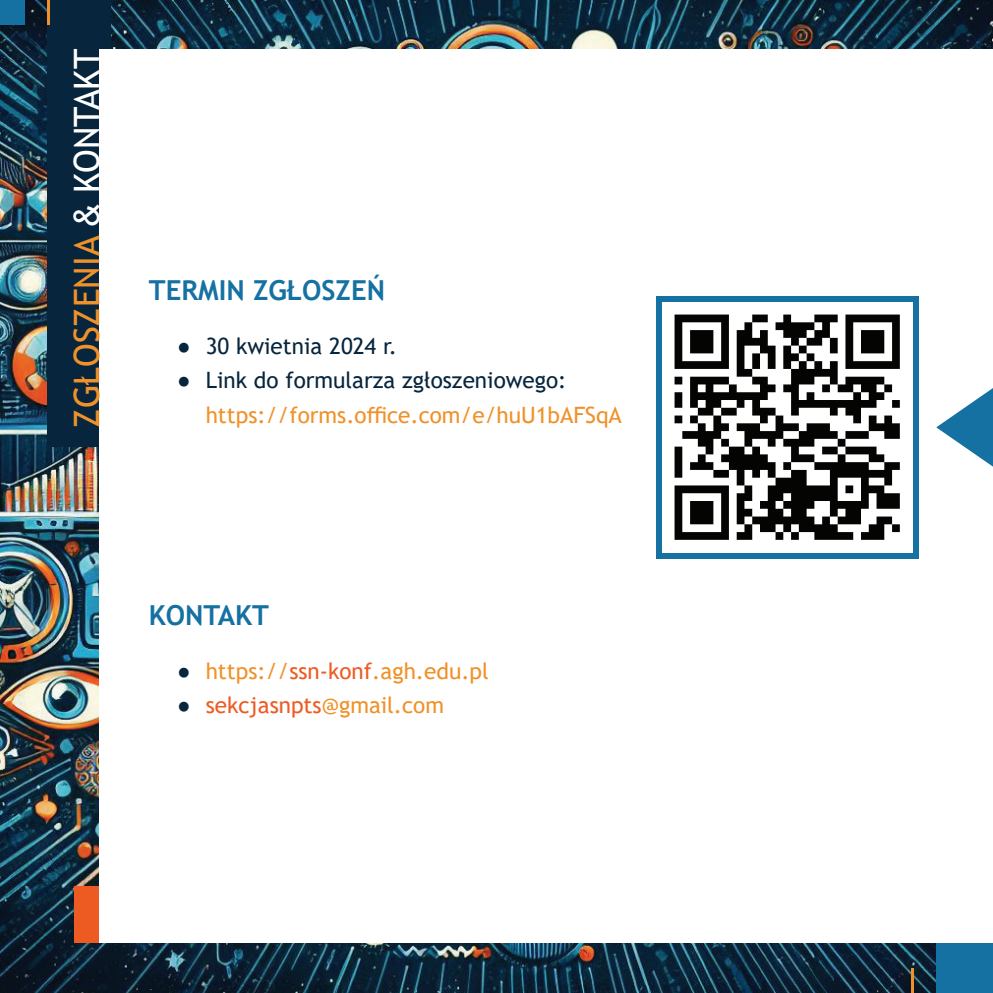
<style>
.page{position:relative;width:993px;height:993px;background:#fff}
.page>*{position:absolute;margin:0;border:0;box-sizing:border-box;transform-origin:0 0}
.t1{font:35px "Trebuchet MS";color:#f09129}
.t2{font:700 27.5px "Trebuchet MS";color:#1671a3}
.t3{font:22.5px "Trebuchet MS";color:#f09129}
.t4{font:22.5px "Trebuchet MS";color:#07263d}
.t5{font:22.5px "Trebuchet MS";color:#ee5b22}
.s1{font-family:"Arial";color:#fff}
.s2{color:#fff}
.s3{color:#07263d}
.s4{color:#ee5b22}
.s5{color:#f09129}
</style>
<div class="page">
<img style="left:0;top:0;width:992px;height:992px">
<div style="left:47px;top:0;width:64px;height:446px;background:#07263d"></div>
<div style="left:99px;top:50px;width:893px;height:893px;background:#fff"></div>
<div style="left:935px;top:943px;width:57px;height:49px;background:#1671a3"></div>
<div style="left:74px;top:886px;width:25px;height:57px;background:#ee5b22"></div>
<div style="left:656px;top:296px;width:262px;height:262px;background:#1671a3"></div>
<img style="left:662px;top:302px;width:250px;height:250px">
<svg style="left:936px;top:388px;width:56px;height:78px"></svg>
<div style="left:0;top:0;width:25px;height:25px;background:#1671a3"></div>
<hr style="left:47px;top:0;width:3px;height:25px;background:#f09129">
<hr style="left:911px;top:967px;width:2px;height:25px;background:#f09129">
<h1 class="t1" style="left:65px;top:427px;width:377px;rotate:-90deg">zgłoszenia <span class="s1">&amp;</span> <span class="s2">KONTAKT</span></h1>
<p class="t2" style="left:149px;top:273px;width:237px">TERMIN ZGŁOSZEŃ</p>
<p class="t4" style="left:177px;top:332px;width:221px">● 30 kwietnia 2024 r.</p>
<p class="t4" style="left:177px;top:366px;width:390px">● Link do formularza zgłoszeniowego:</p>
<p class="t3" style="left:206px;top:400px;width:417px">https://forms.office.com/e/huU1bAFSqA</p>
<p class="t2" style="left:149px;top:597px;width:122px">KONTAKT</p>
<p class="t3" style="left:177px;top:656px;width:313px"><span class="s3">●</span> https://<span class="s4">ssn-konf</span>.agh.edu.pl</p>
<p class="t5" style="left:177px;top:690px;width:268px"><span class="s3">●</span> sekcjasnpts<span class="s5">@gmail.com</span></p>
</div>
